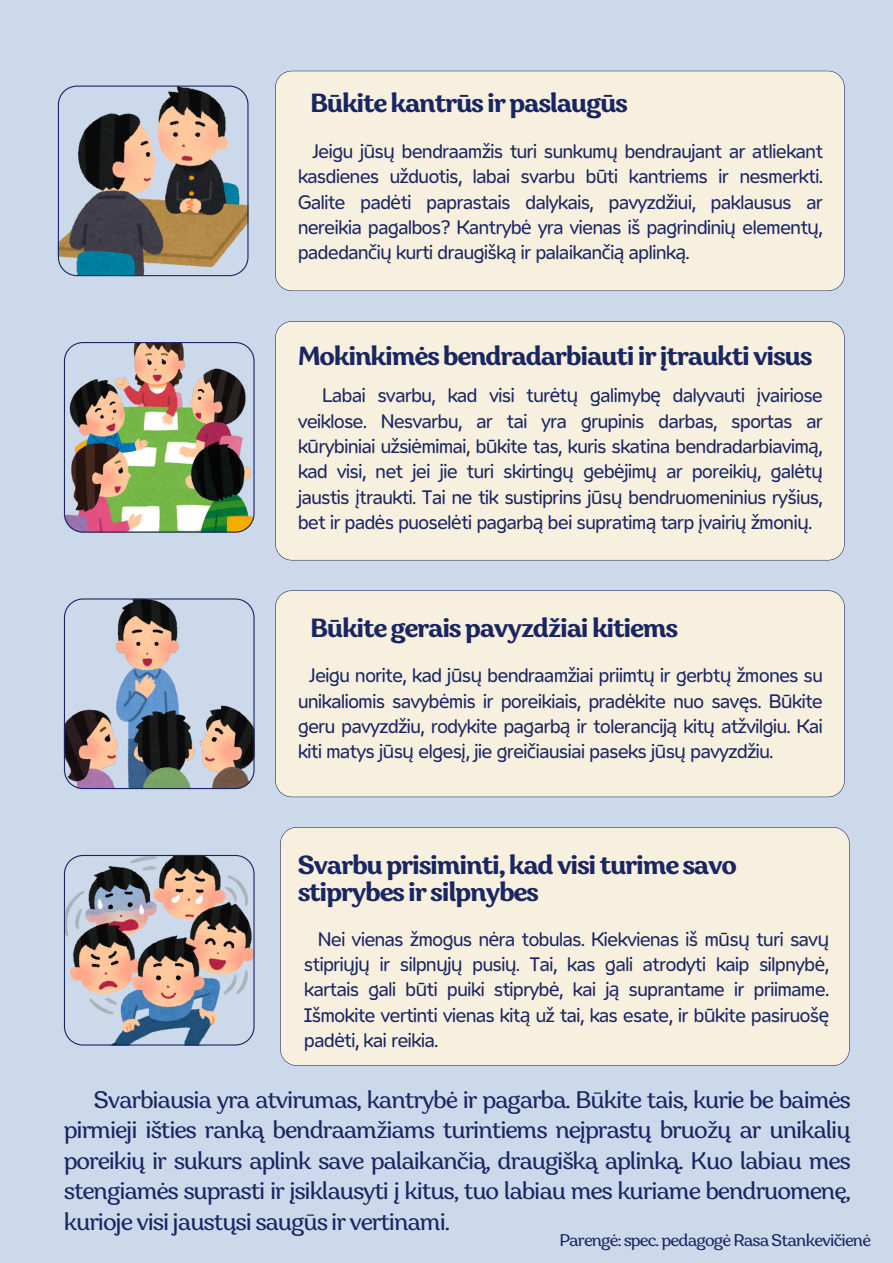
<style>
.page{position:relative;width:893px;height:1263px;background:#ccd9ea}
.page>*{position:absolute;margin:0;border:0;box-sizing:border-box;transform-origin:0 0}
.t1{font:700 26.25px/27px "Garbata";letter-spacing:-.045em;color:#1a2662}
.t2{font:24px/30.4px "Garbata";letter-spacing:-.045em;color:#1a2662;text-align:justify}
.t3{font:19.5px/25.3px "Opun Mai 400";letter-spacing:-.045em;color:#1a2662;text-align:justify}
.t4{font:16.95px "Garbata";letter-spacing:-.045em;color:#1a2662}
.s1{font-family:"Noto Sans"}
</style>
<div class="page">
<div style="left:275px;top:71px;width:569px;height:220px;background:#f8f0de"></div>
<div style="left:275px;top:321px;width:569px;height:239px;background:#f8f0de"></div>
<div style="left:275px;top:590px;width:569px;height:207px;background:#f8f0de"></div>
<div style="left:280px;top:827px;width:569px;height:239px;background:#f8f0de"></div>
<svg style="left:64px;top:855px;width:191px;height:190px"></svg>
<svg style="left:64px;top:342px;width:191px;height:191px"></svg>
<svg style="left:64px;top:598px;width:191px;height:191px"></svg>
<svg style="left:58px;top:86px;width:190px;height:190px"></svg>
<p class="t1" style="left:310px;top:92px;width:319px">Būkite kantrūs ir paslaugūs</p>
<p class="t3" style="left:298px;top:139px;width:527px;text-indent:14px">Jeigu j<span class="s1">ū</span>s<span class="s1">ų</span> bendraamžis turi sunkum<span class="s1">ų</span> bendraujant ar atliekant kasdienes užduotis, labai svarbu b<span class="s1">ū</span>ti kantriems ir nesmerkti.<br>Galite pad<span class="s1">ė</span>ti paprastais dalykais, pavyzdžiui, paklausus ar nereikia pagalbos? Kantryb<span class="s1">ė</span> yra vienas iš pagrindini<span class="s1">ų</span> element<span class="s1">ų</span>, padedan<span class="s1">č</span>i<span class="s1">ų</span> kurti draugišk<span class="s1">ą</span> ir palaikan<span class="s1">č</span>i<span class="s1">ą</span> aplink<span class="s1">ą</span>.</p>
<h3 class="t1" style="left:298px;top:346px;width:516px">Mokinkimės bendradarbiauti ir įtraukti visus</h3>
<p class="t3" style="left:298px;top:383px;width:527px;text-indent:24px">Labai svarbu, kad visi tur<span class="s1">ė</span>t<span class="s1">ų</span> galimyb<span class="s1">ę</span> dalyvauti <span class="s1">į</span>vairiose veiklose. Nesvarbu, ar tai yra grupinis darbas, sportas ar k<span class="s1">ū</span>rybiniai užsi<span class="s1">ė</span>mimai, b<span class="s1">ū</span>kite tas, kuris skatina bendradarbiavim<span class="s1">ą</span>, kad visi, net jei jie turi skirting<span class="s1">ų</span> geb<span class="s1">ė</span>jim<span class="s1">ų</span> ar poreiki<span class="s1">ų</span>, gal<span class="s1">ė</span>t<span class="s1">ų </span>jaustis <span class="s1">į</span>traukti. Tai ne tik sustiprins j<span class="s1">ū</span>s<span class="s1">ų</span> bendruomeninius ryšius, bet ir pad<span class="s1">ė</span>s puosel<span class="s1">ė</span>ti pagarb<span class="s1">ą</span> bei supratim<span class="s1">ą</span> tarp <span class="s1">į</span>vairi<span class="s1">ų</span> žmoni<span class="s1">ų</span>.</p>
<p class="t1" style="left:310px;top:618px;width:369px">Būkite gerais pavyzdžiai kitiems</p>
<h3 class="t3" style="left:298px;top:663px;width:527px;text-indent:11px">Jeigu norite, kad j<span class="s1">ū</span>s<span class="s1">ų</span> bendraamžiai priimt<span class="s1">ų</span> ir gerbt<span class="s1">ų</span> žmones su unikaliomis savyb<span class="s1">ė</span>mis ir poreikiais, prad<span class="s1">ė</span>kite nuo sav<span class="s1">ę</span>s. B<span class="s1">ū</span>kite geru pavyzdžiu, rodykite pagarb<span class="s1">ą</span> ir tolerancij<span class="s1">ą</span> kit<span class="s1">ų</span> atžvilgiu. Kai kiti matys j<span class="s1">ū</span>s<span class="s1">ų</span> elges<span class="s1">į</span>, jie grei<span class="s1">č</span>iausiai paseks j<span class="s1">ū</span>s<span class="s1">ų</span> pavyzdžiu.</h3>
<p class="t1" style="left:298px;top:855px;width:441px">Svarbu prisiminti, kad visi turime savo stiprybes ir silpnybes</p>
<p class="t3" style="left:304px;top:926px;width:527px;text-indent:14px">Nei vienas žmogus n<span class="s1">ė</span>ra tobulas. Kiekvienas iš m<span class="s1">ū</span>s<span class="s1">ų</span> turi sav<span class="s1">ų </span>stipri<span class="s1">ų</span>j<span class="s1">ų</span> ir silpn<span class="s1">ų</span>j<span class="s1">ų</span> pusi<span class="s1">ų</span>. Tai, kas gali atrodyti kaip silpnyb<span class="s1">ė</span>, kartais gali b<span class="s1">ū</span>ti puiki stipryb<span class="s1">ė</span>, kai j<span class="s1">ą</span> suprantame ir priimame.<br>Išmokite vertinti vienas kit<span class="s1">ą</span> už tai, kas esate, ir b<span class="s1">ū</span>kite pasiruoš<span class="s1">ę </span>pad<span class="s1">ė</span>ti, kai reikia.</p>
<p class="t2" style="left:64px;top:1087px;width:788px;text-indent:30px">Svarbiausia yra atvirumas, kantrybė ir pagarba. Būkite tais, kurie be baimės pirmieji išties ranką bendraamžiams turintiems neįprastų bruožų ar unikalių poreikių ir sukurs aplink save palaikančią, draugišką aplinką. Kuo labiau mes stengiamės suprasti ir įsiklausyti į kitus, tuo labiau mes kuriame bendruomenę, kurioje visi jaustųsi saugūs ir vertinami.</p>
<p class="t4" style="left:559px;top:1234px;width:313px">Parengė: spec. pedagogė Rasa Stankevičienė</p>
</div>
